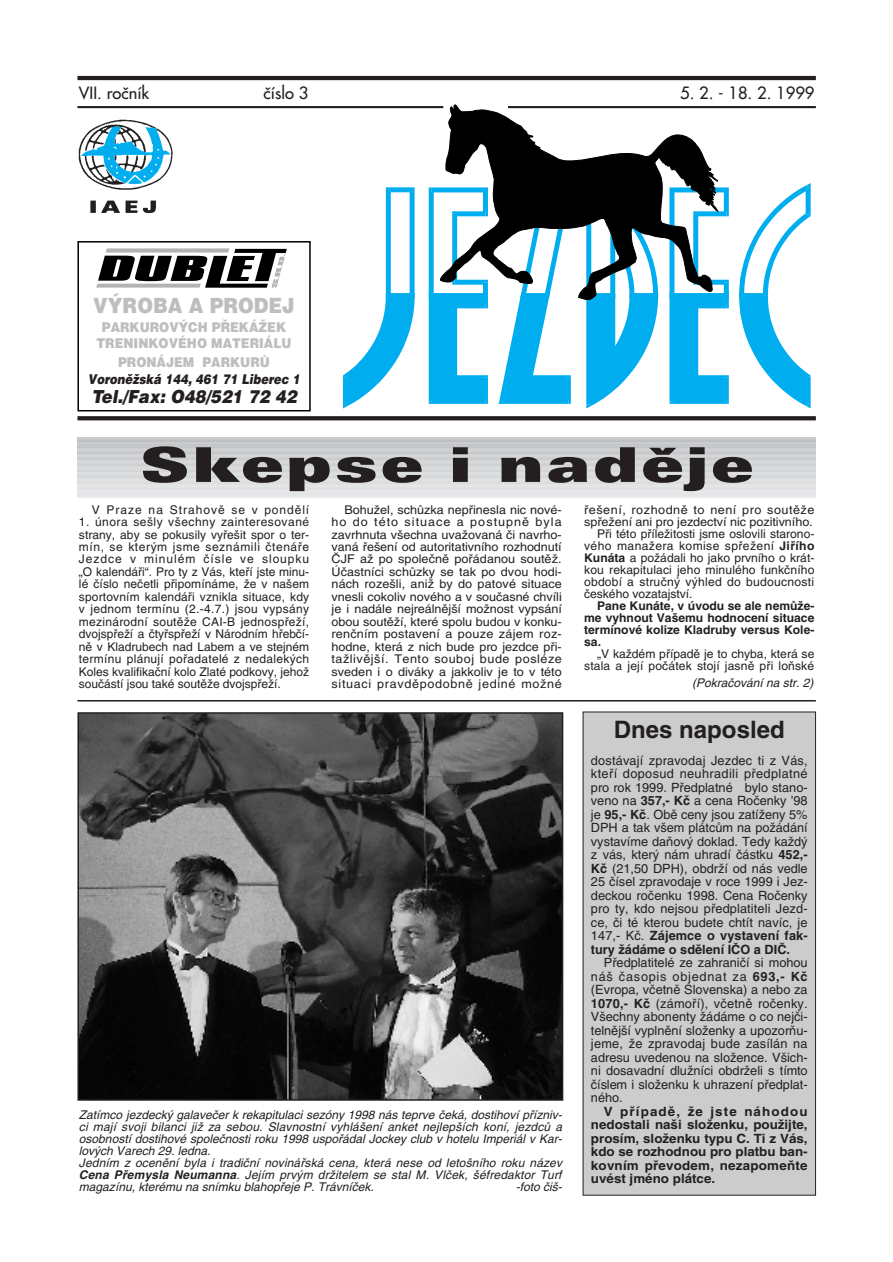
<style>
.page{position:relative;width:893px;height:1262px;background:#fff}
.page>*{position:absolute;margin:0;border:0;box-sizing:border-box;transform-origin:0 0}
.t1{font:900 expanded 48px "Univers CE";letter-spacing:.05em;color:#231f1f;scale:1.05 1}
.t2{font:700 24px "Helvetica CE";color:#231f1f}
.t3{font:900 21px "Helvetica CE";color:#bcbec0;scale:.9 1}
.t4{font:italic 900 18px "Helvetica CE";color:#231f1f;scale:.9 1}
.t5{font:16.5px "Futura CE";color:#231f1f}
.t6{font:900 13.5px/15.8px "Helvetica CE";color:#bcbec0;text-align:center;scale:.9 1}
.t7{font:italic 900 13.5px "Helvetica CE";color:#231f1f;scale:.85 1}
.t8{font:12.75px/13.5px "Helvetica CE";color:#231f1f;text-align:justify}
.t9{font:700 12.75px/13.5px "Helvetica CE";letter-spacing:.015em;color:#231f1f;text-align:justify;scale:1.05 1}
.t10{font:12px/12.5px "Helvetica CE";letter-spacing:.01em;color:#231f1f;text-align:justify}
.t11{font:12px/12.5px "Helvetica CE";letter-spacing:.01em;color:#231f1f;text-align:justify;scale:1.05 1}
.t12{font:italic 12px/12px "Helvetica CE";color:#231f1f}
.t13{font:700 12px/12px "Helvetica CE";color:#231f1f;text-align:justify}
.t14{font:12px "Helvetica CE";letter-spacing:.03em;color:#231f1f}
.t15{font:12px "Helvetica CE";letter-spacing:.04em;color:#231f1f;scale:1.05 1}
.t16{font:12px "Helvetica CE";letter-spacing:.085em;color:#231f1f}
.s1{font-weight:700}
</style>
<div class="page">
<hr style="left:77px;top:76px;width:738px;height:4px;background:#231f1f">
<svg style="left:77px;top:416px;width:738px;height:4px;background:#2b2727"></svg>
<hr style="left:77px;top:438px;width:738px;height:4px;background:#cacbcd">
<div style="left:77px;top:439px;width:738px;height:5px;background:#bec1c3"></div>
<hr style="left:77px;top:442px;width:738px;height:4px;background:#c8c9cb">
<hr style="left:77px;top:443px;width:738px;height:4px;background:#cdcfd1">
<hr style="left:77px;top:444px;width:738px;height:4px;background:#c2c4c6">
<hr style="left:77px;top:448px;width:738px;height:4px;background:#cbcdcf">
<hr style="left:77px;top:449px;width:738px;height:4px;background:#d0d2d3">
<div style="left:77px;top:451px;width:738px;height:5px;background:#c7c8cb"></div>
<hr style="left:77px;top:454px;width:738px;height:4px;background:#cfd1d2">
<hr style="left:77px;top:455px;width:738px;height:4px;background:#d3d5d7">
<div style="left:77px;top:457px;width:738px;height:5px;background:#cccdcf"></div>
<hr style="left:77px;top:461px;width:738px;height:4px;background:#d7d8da">
<div style="left:77px;top:463px;width:738px;height:5px;background:#d0d1d3"></div>
<hr style="left:77px;top:467px;width:738px;height:4px;background:#dadbdc">
<div style="left:77px;top:469px;width:738px;height:5px;background:#d4d5d7"></div>
<hr style="left:77px;top:473px;width:738px;height:4px;background:#dedfdf">
<hr style="left:77px;top:474px;width:738px;height:4px;background:#d7d8da">
<hr style="left:77px;top:478px;width:738px;height:4px;background:#dadbdc">
<div style="left:77px;top:482px;width:738px;height:5px;background:#dddee0"></div>
<div style="left:77px;top:487px;width:738px;height:5px;background:#e0e2e3"></div>
<hr style="left:77px;top:492px;width:738px;height:4px;background:#e4e5e6">
<hr style="left:77px;top:496px;width:738px;height:1px;background:#e6e7e8">
<svg style="left:498px;top:300px;width:73px;height:104px"></svg>
<svg style="left:669px;top:187px;width:59px;height:217px"></svg>
<svg style="left:429px;top:187px;width:59px;height:217px"></svg>
<svg style="left:586px;top:300px;width:72px;height:108px"></svg>
<svg style="left:739px;top:183px;width:71px;height:225px"></svg>
<svg style="left:343px;top:187px;width:71px;height:221px"></svg>
<svg style="left:439px;top:104px;width:280px;height:196px"></svg>
<hr style="left:77px;top:106px;width:366px;height:2px;background:#231f1f">
<hr style="left:508px;top:106px;width:307px;height:2px;background:#231f1f">
<img style="left:78px;top:120px;width:95px;height:94px">
<svg style="left:96px;top:248px;width:191px;height:40px"></svg>
<div style="left:77px;top:241px;width:234px;height:170px;border:2px solid #000"></div>
<img style="left:80px;top:715px;width:480px;height:382px">
<div style="left:77px;top:712px;width:486px;height:388px;border:2px solid #231f1f"></div>
<div style="left:583px;top:712px;width:232px;height:482px;background:#ccc"></div>
<hr style="left:77px;top:700px;width:738px;height:1px;background:#231f1f">
<p class="t5" style="left:79px;top:86px;width:72px">VII. roãník</p>
<p class="t5" style="left:263px;top:86px;width:46px">ãíslo 3</p>
<p class="t5" style="left:680px;top:86px;width:136px">5. 2. - 18. 2. 1999</p>
<h3 class="t3" style="left:93px;top:298px;width:225px">V¯ROBA A PRODEJ</h3>
<p class="t6" style="left:96px;top:321px;width:218px">PARKUROV¯CH P¤EKÁÎEK<br>TRENINKOVÉHO MATERIÁLU</p>
<p class="t6" style="left:118px;top:356px;width:170px">PRONÁJEM PARKURÒ</p>
<p class="t7" style="left:88px;top:374px;width:251px">VoronûÏská 144, 461 71 Liberec 1</p>
<h3 class="t4" style="left:91px;top:390px;width:230px">Tel./Fax: O48/521 72 42</h3>
<h1 class="t1" style="left:140px;top:448px;width:585px">Skepse i nadûje</h1>
<p class="t16" style="left:92px;top:505px;width:219px">V Praze na Strahově se v pondělí</p>
<p class="t10" style="left:79px;top:517px;width:232px">1. února sešly všechny zainteresované strany, aby se pokusily vyřešit spor o ter&shy;mín, se kterým jsme seznámili čtenáře Jezdce v minulém čísle ve sloupku „O kalendáři“. Pro ty z Vás, kteří jste minu&shy;lé číslo nečetli připomínáme, že v našem sportovním kalendáři vznikla situace, kdy v jednom termínu (2.-4.7.) jsou vypsány mezinárodní soutěže CAI-B jednospřeží, dvojspřeží a čtyřspřeží v Národním hřebčí&shy;ně v Kladrubech nad Labem a ve stejném termínu plánují pořadatelé z nedalekých Koles kvalifikační kolo Zlaté podkovy, jehož součástí jsou také soutěže dvojspřeží.</p>
<p class="t11" style="left:331px;top:504px;width:221px;text-indent:13px">Bohužel, schůzka nepřinesla nic nové&shy;ho do této situace a postupně byla zavrhnuta všechna uvažovaná či navrho&shy;vaná řešení od autoritativního rozhodnutí ČJF až po společně pořádanou soutěž.<br>Účastníci schůzky se tak po dvou hodi&shy;nách rozešli, aniž by do patové situace vnesli cokoliv nového a v současné chvíli je i nadále nejreálnější možnost vypsání obou soutěží, které spolu budou v konku&shy;renčním postavení a pouze zájem roz&shy;hodne, která z nich bude pro jezdce při&shy;tažlivější. Tento souboj bude posléze sveden i o diváky a jakkoliv je to v této situaci pravděpodobně jediné možné</p>
<p class="t15" style="left:584px;top:505px;width:221px">řešení, rozhodně to není pro soutěže</p>
<p class="t11" style="left:584px;top:516px;width:219px">spřežení ani pro jezdectví nic pozitivního.</p>
<p class="t10" style="left:597px;top:528px;width:219px">Při této příležitosti jsme oslovili starono-</p>
<p class="t14" style="left:584px;top:541px;width:232px">vého manažera komise spřežení <span class="s1">Jiřího</span></p>
<p class="t10" style="left:584px;top:553px;width:232px"><span class="s1">Kunáta</span> a požádali ho jako prvního o krát-</p>
<p class="t10" style="left:584px;top:565px;width:232px">kou rekapitulaci jeho minulého funkčního</p>
<p class="t10" style="left:584px;top:577px;width:231px">období a stručný výhled do budoucnosti</p>
<p class="t10" style="left:584px;top:589px;width:110px">českého vozatajství.</p>
<p class="t13" style="left:584px;top:601px;width:232px;text-indent:13px">Pane Kunáte, v úvodu se ale nemůže&shy;me vyhnout Vašemu hodnocení situace termínové kolize Kladruby versus Kole&shy;sa.</p>
<p class="t10" style="left:584px;top:649px;width:232px;line-height:12px;text-align:right">„V každém případě je to chyba, která se stala a její počátek stojí jasně při loňské</p>
<p class="t12" style="left:692px;top:678px;width:123px">(Pokračování na str. 2)</p>
<p class="t12" style="left:79px;top:1109px;width:484px">Zatímco jezdecký galavečer k rekapitulaci sezóny 1998 nás teprve čeká, dostihoví přízniv&shy;ci mají svoji bilanci již za sebou. Slavnostní vyhlášení anket nejlepších koní, jezdců a osobností dostihové společnosti roku 1998 uspořádal Jockey club v hotelu Imperiál v Kar&shy;lových Varech 29. ledna.<br>Jedním z ocenění byla i tradiční novinářská cena, která nese od letošního roku název <span class="s1">Cena Přemysla Neumanna</span>. Jejím prvým držitelem se stal M. Vlček, šéfredaktor Turf magazínu, kterému na snímku blahopřeje P. Trávníček.</p>
<p class="t12" style="left:516px;top:1181px;width:48px">-foto čiš-</p>
<h2 class="t2" style="left:614px;top:721px;width:172px">Dnes naposled</h2>
<p class="t8" style="left:591px;top:755px;width:218px">dostávají zpravodaj Jezdec ti z Vás, kteří doposud neuhradili předplatné pro rok 1999. Předplatné bylo stano&shy;veno na <span class="s1">357,- Kč</span> a cena Ročenky ’98 je <span class="s1">95,- Kč</span>. Obě ceny jsou zatíženy 5% DPH a tak všem plátcům na požádání vystavíme daňový doklad. Tedy každý z vás, který nám uhradí částku <span class="s1">452,- Kč</span> (21,50 DPH), obdrží od nás vedle 25 čísel zpravodaje v roce 1999 i Jez&shy;deckou ročenku 1998. Cena Ročenky pro ty, kdo nejsou předplatiteli Jezd&shy;ce, či té kterou budete chtít navíc, je 147,- Kč. <span class="s1">Zájemce o vystavení fak&shy;tury žádáme o sdělení IČO a DIČ.</span></p>
<p class="t8" style="left:591px;top:957px;width:218px;text-indent:13px">Předplatitelé ze zahraničí si mohou náš časopis objednat za <span class="s1">693,- Kč </span>(Evropa, včetně Slovenska) a nebo za <span class="s1">1070,- Kč</span> (zámoří), včetně ročenky.<br>Všechny abonenty žádáme o co nejči&shy;telnější vyplnění složenky a upozorňu&shy;jeme, že zpravodaj bude zasílán na adresu uvedenou na složence. Všich&shy;ni dosavadní dlužníci obdrželi s tímto číslem i složenku k uhrazení předplat&shy;ného.</p>
<p class="t9" style="left:591px;top:1106px;width:208px;text-indent:13px">V případě, že jste náhodou nedostali naši složenku, použijte, prosím, složenku typu C. Ti z Vás, kdo se rozhodnou pro platbu ban&shy;kovním převodem, nezapomeňte uvést jméno plátce.</p>
</div>
